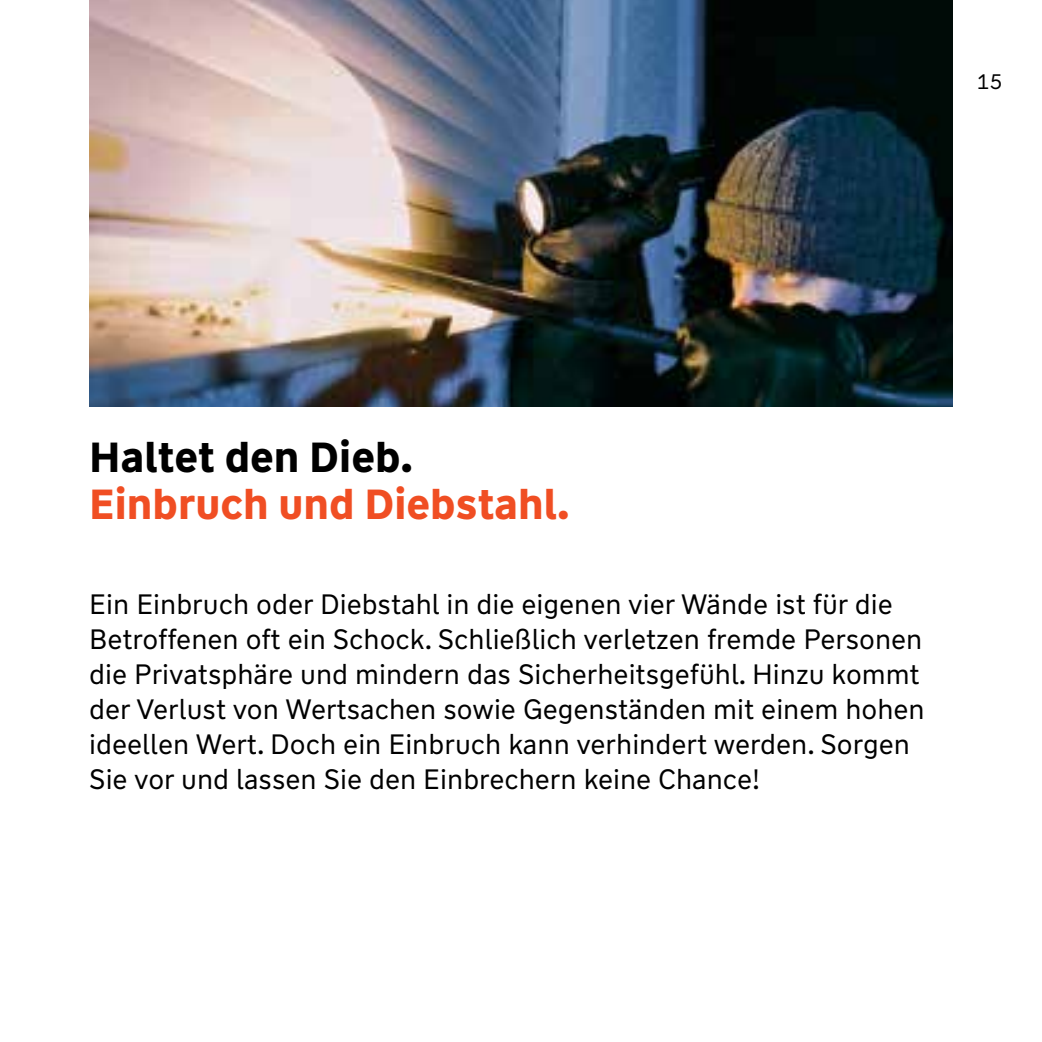
<style>
.page{position:relative;width:1042px;height:1042px;background:#fff}
.page>*{position:absolute;margin:0;border:0;box-sizing:border-box;transform-origin:0 0}
.t1{font:700 42px "WW Type";color:#f04e23}
.t2{font:700 42px "WW Type";color:#000}
.t3{font:28px/35px "WW Type";color:#000}
.t4{font:21px "WW Type";color:#000}
</style>
<div class="page">
<img style="left:89px;top:0;width:863px;height:407px">
<p class="t4" style="left:976px;top:69px;width:27px">15</p>
<h1 class="t2" style="left:89px;top:430px;width:325px">Haltet den Dieb.</h1>
<h1 class="t1" style="left:89px;top:477px;width:482px">Einbruch und Diebstahl.</h1>
<p class="t3" style="left:89px;top:587px;width:837px">Ein Einbruch oder Diebstahl in die eigenen vier Wände ist für die Betroffenen oft ein Schock. Schließlich verletzen fremde Personen die Privatsphäre und mindern das Sicherheitsgefühl. Hinzu kommt der Verlust von Wertsachen sowie Gegenständen mit einem hohen ideellen Wert. Doch ein Einbruch kann verhindert werden. Sorgen Sie vor und lassen Sie den Einbrechern keine Chance!</p>
</div>
